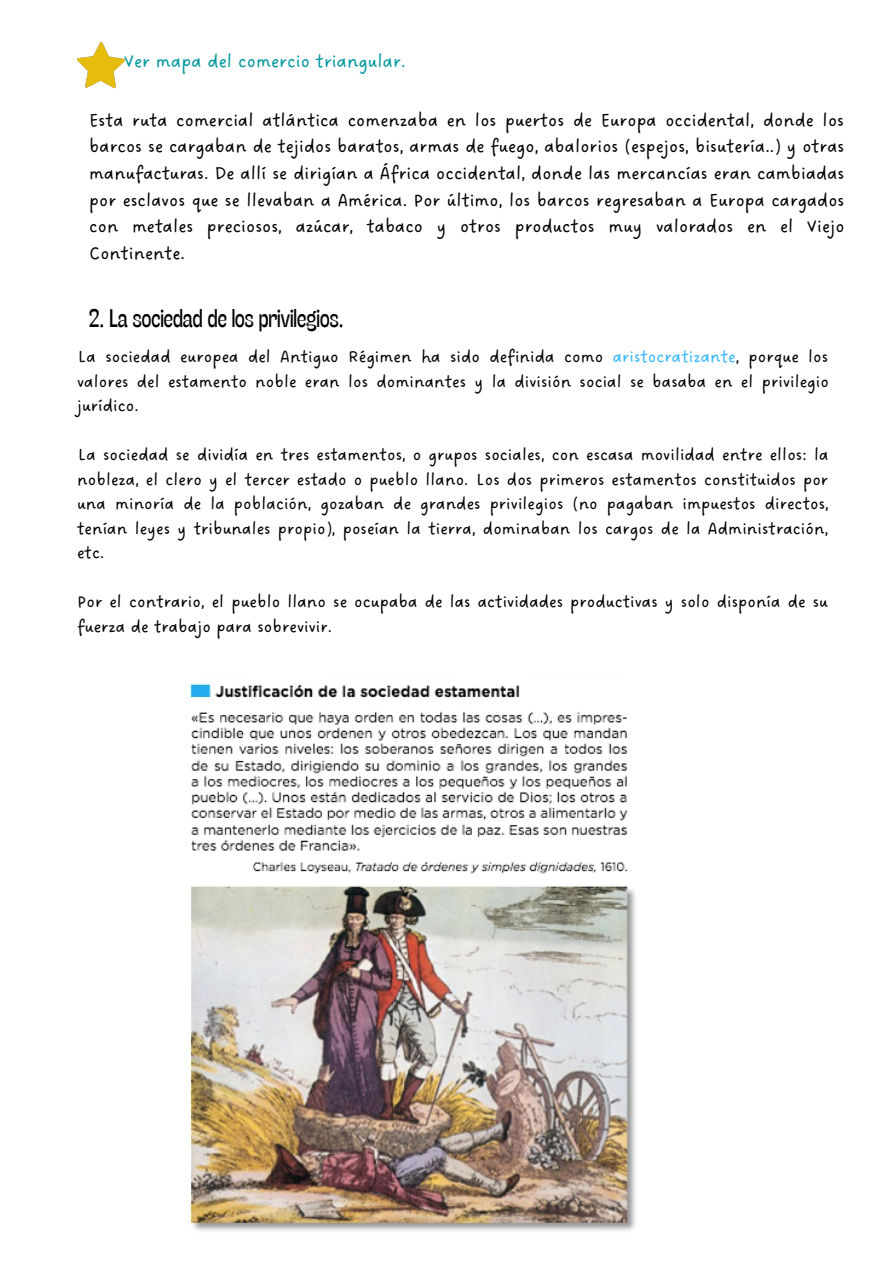
<style>
.page{position:relative;width:893px;height:1264px;background:#fff}
.page>*{position:absolute;margin:0;border:0;box-sizing:border-box;transform-origin:0 0}
.t1{font:25.5px "Stinger Slim";color:#000}
.t2{font:19.5px "DO Sans Regular";color:#03989e}
.t3{font:19.2px/26.7px "DO Sans Regular";color:#000;text-align:justify}
.t4{font:18px/24.5px "DO Sans Regular";color:#000;text-align:justify}
.s1{color:#38b6ff}
</style>
<div class="page">
<img style="left:77px;top:43px;width:47px;height:46px">
<img style="left:188px;top:683px;width:447px;height:548px">
<p class="t2" style="left:124px;top:50px;width:283px">Ver mapa del comercio triangular.</p>
<p class="t3" style="left:89px;top:107px;width:756px">Esta ruta comercial atlántica comenzaba en los puertos de Europa occidental, donde los barcos se cargaban de tejidos baratos, armas de fuego, abalorios (espejos, bisutería..) y otras manufacturas. De allí se dirigían a África occidental, donde las mercancías eran cambiadas por esclavos que se llevaban a América. Por último, los barcos regresaban a Europa cargados con metales preciosos, azúcar, tabaco y otros productos muy valorados en el Viejo Continente.</p>
<h1 class="t1" style="left:89px;top:301px;width:255px">2. La sociedad de los privilegios.</h1>
<p class="t4" style="left:77px;top:345px;width:753px">La sociedad europea del Antiguo Régimen ha sido definida como <span class="s1">aristocratizante</span>, porque los valores del estamento noble eran los dominantes y la división social se basaba en el privilegio jurídico.</p>
<p class="t4" style="left:77px;top:443px;width:753px">La sociedad se dividía en tres estamentos, o grupos sociales, con escasa movilidad entre ellos: la nobleza, el clero y el tercer estado o pueblo llano. Los dos primeros estamentos constituidos por una minoría de la población, gozaban de grandes privilegios (no pagaban impuestos directos, tenían leyes y tribunales propio), poseían la tierra, dominaban los cargos de la Administración, etc.</p>
<p class="t4" style="left:77px;top:590px;width:752px">Por el contrario, el pueblo llano se ocupaba de las actividades productivas y solo disponía de su fuerza de trabajo para sobrevivir.</p>
</div>
